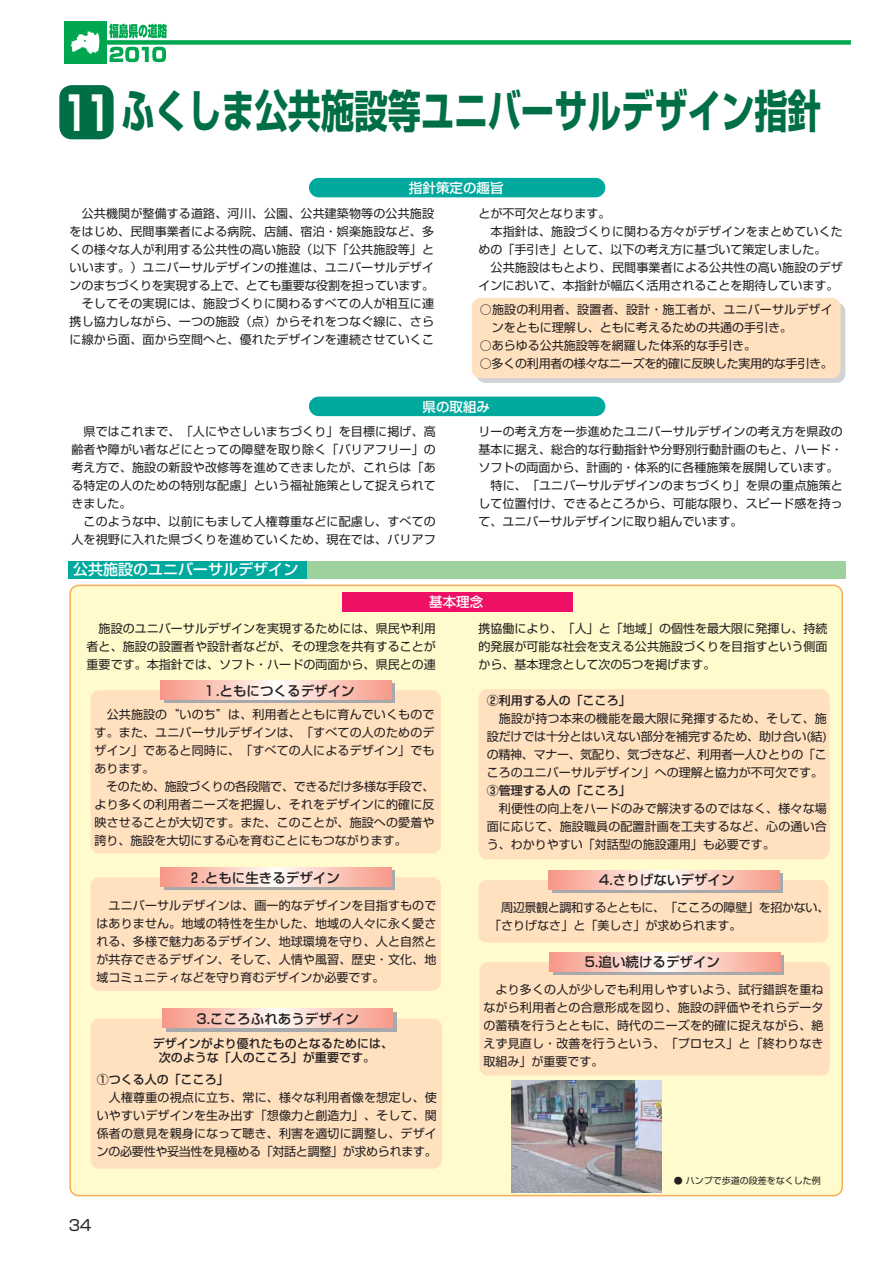
<style>
.page{position:relative;width:893px;height:1263px;background:#fff}
.page>*{position:absolute;margin:0;border:0;box-sizing:border-box;transform-origin:0 0}
.t1{font:700 45px "Shin Go";color:#006f45;scale:.74 1}
.t2{font:500 15px "Shin Go";color:#fff}
.t3{font:15px "Shin Go";color:#231f20}
.t4{font:500 13.5px "Shin Go";color:#231f20}
.t5{font:500 13.5px "Shin Go";color:#fff}
.t6{font:12px/18px "Shin Go";letter-spacing:.01em;color:#231f20}
.t7{font:12px/18px "Shin Go";letter-spacing:-.025em;color:#231f20}
.t8{font:500 12px/14.2px "Shin Go";color:#231f20;text-align:center}
.t9{font:12px "Shin Go";letter-spacing:-.02em;color:#231f20}
.t10{font:9px "Shin Go";color:#231f20}
.s1{font-size:46.5px;color:#fff}
.s2{font-weight:500}
</style>
<div class="page">
<div style="left:86px;top:40px;width:764px;height:5px;background:#00a650"></div>
<div style="left:64px;top:22px;width:42px;height:42px;background:#00a650"></div>
<svg style="left:71px;top:31px;width:28px;height:23px"></svg>
<svg style="left:110px;top:47px;width:56px;height:15px"></svg>
<svg style="left:109px;top:24px;width:58px;height:14px"></svg>
<div style="left:70px;top:585px;width:772px;height:611px;background:#fffbcc;border-radius:9px"></div>
<div style="left:478px;top:880px;width:350px;height:63px;background:#ffe0bf;border-radius:9px"></div>
<div style="left:552px;top:874px;width:230px;height:19px;background:linear-gradient(to right,#a7a9ac,#a7a9ac)"></div>
<svg style="left:548px;top:870px;width:231px;height:19px;background:#fbc9be"></svg>
<div style="left:91px;top:1019px;width:351px;height:150px;background:#ffe0bf;border-radius:9px"></div>
<div style="left:478px;top:689px;width:351px;height:170px;background:#ffe0bf;border-radius:9px"></div>
<div style="left:91px;top:877px;width:350px;height:114px;background:#ffe0bf;border-radius:9px"></div>
<div style="left:164px;top:871px;width:231px;height:19px;background:linear-gradient(to right,#a7a9ac,#a7a9ac)"></div>
<svg style="left:161px;top:867px;width:230px;height:19px;background:#fbc9be"></svg>
<div style="left:476px;top:303px;width:369px;height:80px;background:#d1d3d4;border-radius:9px"></div>
<div style="left:472px;top:298px;width:368px;height:80px;background:#ffe0bf;border-radius:9px"></div>
<div style="left:68px;top:561px;width:240px;height:17px;background:#00a99d"></div>
<div style="left:308px;top:561px;width:538px;height:17px;background:#9dd29c"></div>
<div style="left:309px;top:178px;width:296px;height:19px;background:#00a99d;border-radius:10px"></div>
<div style="left:309px;top:397px;width:296px;height:19px;background:#00a99d;border-radius:10px"></div>
<div style="left:342px;top:593px;width:230px;height:19px;background:#ed1064"></div>
<div style="left:91px;top:690px;width:350px;height:163px;background:#ffe0bf;border-radius:9px"></div>
<div style="left:166px;top:1012px;width:230px;height:19px;background:#a7a9ac"></div>
<svg style="left:162px;top:1009px;width:231px;height:19px;background:#fbc9be"></svg>
<div style="left:164px;top:684px;width:231px;height:19px;background:linear-gradient(to right,#a7a9ac,#a7a9ac)"></div>
<svg style="left:161px;top:680px;width:230px;height:19px;background:#fbc9be"></svg>
<div style="left:479px;top:962px;width:350px;height:114px;background:#ffe0bf;border-radius:9px"></div>
<div style="left:553px;top:956px;width:230px;height:19px;background:linear-gradient(to right,#a7a9ac,#a7a9ac)"></div>
<svg style="left:549px;top:952px;width:231px;height:19px;background:#fbc9be"></svg>
<img style="left:511px;top:1081px;width:150px;height:112px">
<div style="left:59px;top:85px;width:55px;height:54px;background:#006f45;border-radius:13px"></div>
<p class="t1" style="left:62px;top:94px;width:1026px"><span class="s1">11</span> ふくしま公共施設等ユニバーサルデザイン指針</p>
<p class="t5" style="left:409px;top:183px;width:96px">指針策定の趣旨</p>
<p class="t6" style="left:70px;top:205px;width:366px;text-align:justify">　公共機関が整備する道路、河川、公園、公共建築物等の公共施設をはじめ、民間事業者による病院、店舗、宿泊・娯楽施設など、多くの様々な人が利用する公共性の高い施設（以下「公共施設等」といいます。）ユニバーサルデザインの推進は、ユニバーサルデザインのまちづくりを実現する上で、とても重要な役割を担っています。　そしてその実現には、施設づくりに関わるすべての人が相互に連携し協力しながら、一つの施設（点）からそれをつなぐ線に、さらに線から面、面から空間へと、優れたデザインを連続させていくこ</p>
<p class="t6" style="left:478px;top:205px;width:366px">とが不可欠となります。<br>　本指針は、施設づくりに関わる方々がデザインをまとめていくための「手引き」として、以下の考え方に基づいて策定しました。<br>　公共施設はもとより、民間事業者による公共性の高い施設のデザインにおいて、本指針が幅広く活用されることを期待しています。</p>
<p class="t6" style="left:492px;top:302px;width:342px;text-indent:-12px">○施設の利用者、設置者、設計・施工者が、ユニバーサルデザインをともに理解し、ともに考えるための共通の手引き。</p>
<p class="t6" style="left:480px;top:338px;width:277px">○あらゆる公共施設等を網羅した体系的な手引き。</p>
<p class="t9" style="left:480px;top:359px;width:354px">○多くの利用者の様々なニーズを的確に反映した実用的な手引き。</p>
<p class="t5" style="left:422px;top:402px;width:69px">県の取組み</p>
<p class="t6" style="left:71px;top:424px;width:366px">　県ではこれまで、「人にやさしいまちづくり」を目標に掲げ、高齢者や障がい者などにとっての障壁を取り除く「バリアフリー」の考え方で、施設の新設や改修等を進めてきましたが、これらは「ある特定の人のための特別な配慮」という福祉施策として捉えられてきました。<br>　このような中、以前にもまして人権尊重などに配慮し、すべての人を視野に入れた県づくりを進めていくため、現在では、バリアフ</p>
<p class="t6" style="left:478px;top:424px;width:366px">リーの考え方を一歩進めたユニバーサルデザインの考え方を県政の基本に据え、総合的な行動指針や分野別行動計画のもと、ハード・ソフトの両面から、計画的・体系的に各種施策を展開しています。　特に、「ユニバーサルデザインのまちづくり」を県の重点施策として位置付け、できるところから、可能な限り、スピード感を持って、ユニバーサルデザインに取り組んでいます。</p>
<p class="t2" style="left:73px;top:564px;width:226px">公共施設のユニバーサルデザイン</p>
<p class="t5" style="left:429px;top:597px;width:55px">基本理念</p>
<p class="t6" style="left:87px;top:621px;width:351px;text-align:justify">　施設のユニバーサルデザインを実現するためには、県民や利用者と、施設の設置者や設計者などが、その理念を共有することが重要です。本指針では、ソフト・ハードの両面から、県民との連</p>
<p class="t6" style="left:478px;top:621px;width:351px;text-align:justify">携協働により、「人」と「地域」の個性を最大限に発揮し、持続的発展が可能な社会を支える公共施設づくりを目指すという側面から、基本理念として次の5つを掲げます。</p>
<p class="t4" style="left:203px;top:685px;width:153px">１.ともにつくるデザイン</p>
<p class="t6" style="left:95px;top:706px;width:341px">　公共施設の“いのち”は、利用者とともに育んでいくものです。また、ユニバーサルデザインは、「すべての人のためのデザイン」であると同時に、「すべての人によるデザイン」でもあります。<br>　そのため、施設づくりの各段階で、できるだけ多様な手段で、より多くの利用者ニーズを把握し、それをデザインに的確に反映させることが大切です。また、このことが、施設への愛着や誇り、施設を大切にする心を育むことにもつながります。</p>
<p class="t4" style="left:188px;top:872px;width:153px">２.ともに生きるデザイン</p>
<p class="t6" style="left:96px;top:897px;width:341px;text-align:justify">　ユニバーサルデザインは、画一的なデザインを目指すものではありません。地域の特性を生かした、地域の人々に永く愛される、多様で魅力あるデザイン、地球環境を守り、人と自然とが共存できるデザイン、そして、人情や風習、歴史・文化、地域コミュニティなどを守り育むデザインか必要です。</p>
<p class="t4" style="left:196px;top:1014px;width:164px">3.こころふれあうデザイン</p>
<p class="t8" style="left:153px;top:1037px;width:241px">デザインがより優れたものとなるためには、次のような「人のこころ」が重要です。　</p>
<p class="t6" style="left:97px;top:1072px;width:341px"><span class="s2">①つくる人の「こころ」<br></span>　人権尊重の視点に立ち、常に、様々な利用者像を想定し、使いやすいデザインを生み出す「想像力と創造力」、そして、関係者の意見を親身になって聴き、利害を適切に調整し、デザインの必要性や妥当性を見極める「対話と調整」が求められます。</p>
<p class="t3" style="left:69px;top:1220px;width:24px">34</p>
<p class="t6" style="left:487px;top:693px;width:341px"><span class="s2">②利用する人の「こころ」<br></span>　施設が持つ本来の機能を最大限に発揮するため、そして、施設だけでは十分とはいえない部分を補完するため、助け合い(結)の精神、マナー、気配り、気づきなど、利用者一人ひとりの「こころのユニバーサルデザイン」への理解と協力が不可欠です。<br><span class="s2">③管理する人の「こころ」<br></span>　利便性の向上をハードのみで解決するのではなく、様々な場面に応じて、施設職員の配置計画を工夫するなど、心の通い合う、わかりやすい「対話型の施設運用」も必要です。</p>
<p class="t4" style="left:599px;top:874px;width:137px">4.さりげないデザイン</p>
<p class="t7" style="left:489px;top:899px;width:341px">　周辺景観と調和するとともに、「こころの障壁」を招かない、「さりげなさ」と「美しさ」が求められます。</p>
<p class="t4" style="left:584px;top:956px;width:137px">5.追い続けるデザイン</p>
<p class="t6" style="left:483px;top:981px;width:341px;text-align:justify">　より多くの人が少しでも利用しやすいよう、試行錯誤を重ねながら利用者との合意形成を図り、施設の評価やそれらデータの蓄積を行うとともに、時代のニーズを的確に捉えながら、絶えず見直し・改善を行うという、「プロセス」と「終わりなき取組み」が重要です。</p>
<p class="t10" style="left:673px;top:1177px;width:149px">● ハンプで歩道の段差をなくした例</p>
</div>
